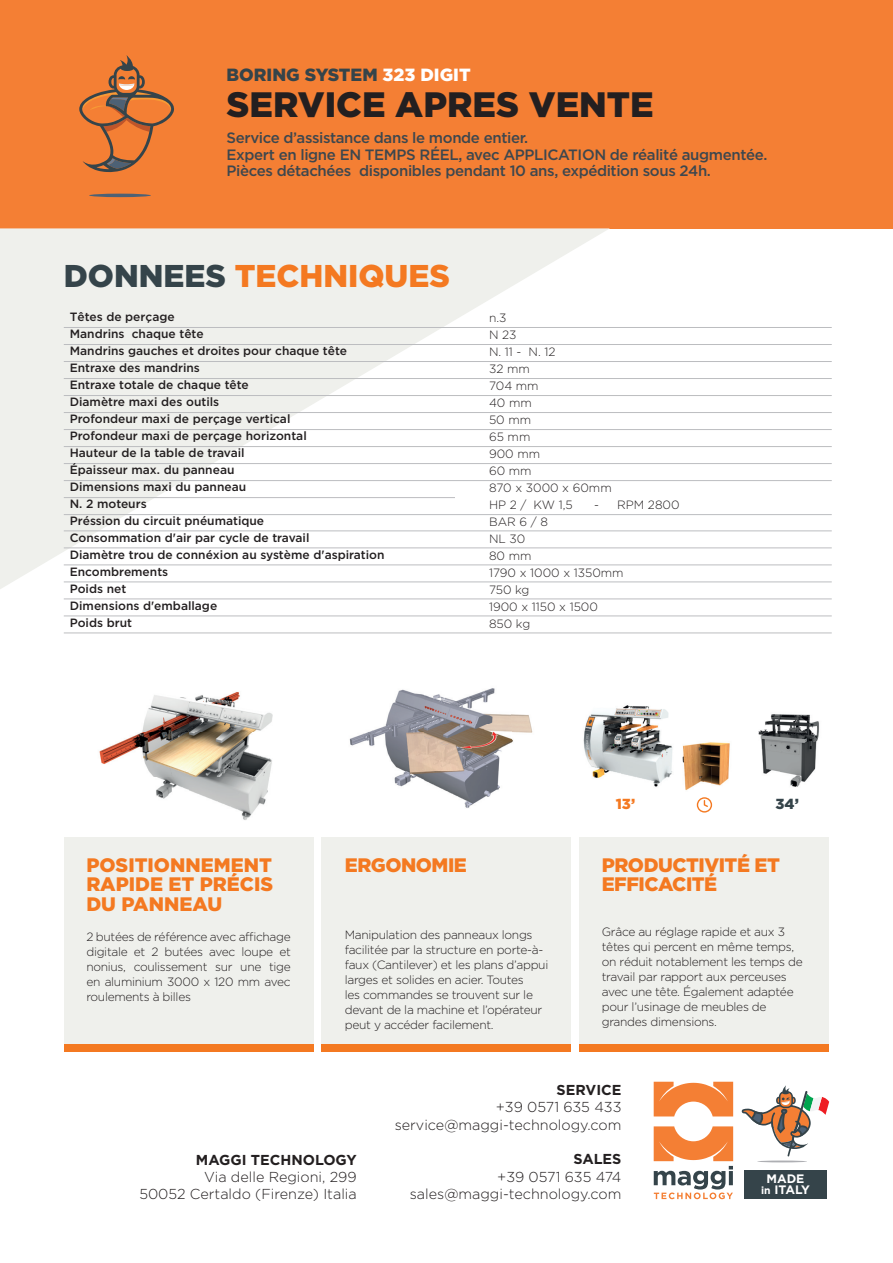
<style>
.page{position:relative;width:893px;height:1263px;background:#fff}
.page>*{position:absolute;margin:0;border:0;box-sizing:border-box;transform-origin:0 0}
.t1{font:900 35.25px "Gotham";color:#231f20}
.t2{font:900 31.5px "Gotham";color:#f47921}
.t3{font:900 19.5px/19.5px "Gotham";letter-spacing:-.025em;color:#f47921;text-align:justify}
.t4{font:900 17.7px "Gotham";color:#35444a}
.t5{font:500 15px/16.5px "Gotham";letter-spacing:-.025em;color:#3d474e}
.t6{font:900 14.55px "Gotham";color:#f47921}
.t7{font:900 14.55px "Gotham";color:#35444a}
.t8{font:300 14.4px/17.2px "Gotham";color:#231f20;text-align:right}
.t9{font:700 14.4px "Gotham";color:#231f20}
.t10{font:700 12.3px/11.4px "Gotham";color:#fff;text-align:center}
.t11{font:300 12px/15px "Gotham";letter-spacing:-.025em;color:#231f20}
.t12{font:500 12px "Gotham";color:#231f20}
.t13{font:300 12px "Gotham";color:#231f20}
.s1{color:#fff}
.s2{color:#35444a}
.s3{font-size:10.35px}
</style>
<div class="page">
<div style="left:0;top:0;width:893px;height:228px;background:#f47f34"></div>
<svg style="left:0;top:228px;width:610px;height:361px;fill:#eff0ec"></svg>
<hr style="left:89px;top:194px;width:62px;height:3px;background:#4d6175;border-radius:50%">
<svg style="left:79px;top:55px;width:95px;height:117px"></svg>
<div style="left:64px;top:837px;width:249px;height:207px;background:#eff0ec"></div>
<div style="left:322px;top:837px;width:249px;height:207px;background:#eff0ec"></div>
<div style="left:579px;top:837px;width:250px;height:207px;background:#eff0ec"></div>
<div style="left:64px;top:1044px;width:249px;height:7px;background:#f47921"></div>
<div style="left:322px;top:1044px;width:249px;height:7px;background:#f47921"></div>
<div style="left:579px;top:1044px;width:250px;height:7px;background:#f47921"></div>
<img style="left:349px;top:688px;width:184px;height:120px">
<img style="left:99px;top:692px;width:174px;height:128px">
<hr style="left:64px;top:327px;width:391px;height:1px;background:#bcbdc0">
<hr style="left:455px;top:327px;width:377px;height:1px;background:#bcbdc0">
<hr style="left:64px;top:344px;width:391px;height:1px;background:#bcbdc0">
<hr style="left:455px;top:344px;width:377px;height:1px;background:#bcbdc0">
<hr style="left:64px;top:361px;width:391px;height:1px;background:#bcbdc0">
<hr style="left:455px;top:361px;width:377px;height:1px;background:#bcbdc0">
<hr style="left:64px;top:378px;width:391px;height:1px;background:#bcbdc0">
<hr style="left:455px;top:378px;width:377px;height:1px;background:#bcbdc0">
<hr style="left:64px;top:395px;width:391px;height:1px;background:#bcbdc0">
<hr style="left:455px;top:395px;width:377px;height:1px;background:#bcbdc0">
<hr style="left:64px;top:412px;width:391px;height:1px;background:#bcbdc0">
<hr style="left:455px;top:412px;width:377px;height:1px;background:#bcbdc0">
<hr style="left:64px;top:429px;width:391px;height:1px;background:#bcbdc0">
<hr style="left:455px;top:429px;width:377px;height:1px;background:#bcbdc0">
<hr style="left:64px;top:446px;width:391px;height:1px;background:#bcbdc0">
<hr style="left:455px;top:446px;width:377px;height:1px;background:#bcbdc0">
<hr style="left:64px;top:463px;width:391px;height:1px;background:#bcbdc0">
<hr style="left:455px;top:463px;width:377px;height:1px;background:#bcbdc0">
<hr style="left:64px;top:480px;width:391px;height:1px;background:#bcbdc0">
<hr style="left:455px;top:480px;width:377px;height:1px;background:#bcbdc0">
<hr style="left:64px;top:497px;width:391px;height:1px;background:#bcbdc0">
<hr style="left:64px;top:514px;width:391px;height:1px;background:#bcbdc0">
<hr style="left:455px;top:514px;width:377px;height:1px;background:#bcbdc0">
<hr style="left:64px;top:531px;width:391px;height:1px;background:#bcbdc0">
<hr style="left:455px;top:531px;width:377px;height:1px;background:#bcbdc0">
<hr style="left:64px;top:548px;width:391px;height:1px;background:#bcbdc0">
<hr style="left:455px;top:548px;width:377px;height:1px;background:#bcbdc0">
<hr style="left:64px;top:565px;width:391px;height:1px;background:#bcbdc0">
<hr style="left:455px;top:565px;width:377px;height:1px;background:#bcbdc0">
<hr style="left:64px;top:582px;width:391px;height:1px;background:#bcbdc0">
<hr style="left:455px;top:582px;width:377px;height:1px;background:#bcbdc0">
<hr style="left:64px;top:599px;width:391px;height:1px;background:#bcbdc0">
<hr style="left:455px;top:599px;width:377px;height:1px;background:#bcbdc0">
<hr style="left:64px;top:616px;width:391px;height:1px;background:#bcbdc0">
<hr style="left:455px;top:616px;width:377px;height:1px;background:#bcbdc0">
<hr style="left:64px;top:633px;width:391px;height:1px;background:#bcbdc0">
<hr style="left:455px;top:633px;width:377px;height:1px;background:#bcbdc0">
<img style="left:758px;top:714px;width:61px;height:36px">
<img style="left:762px;top:750px;width:54px;height:37px">
<svg style="left:697px;top:797px;width:15px;height:15px"></svg>
<img style="left:704px;top:742px;width:26px;height:24px">
<img style="left:704px;top:766px;width:25px;height:20px">
<img style="left:583px;top:705px;width:86px;height:40px">
<img style="left:584px;top:745px;width:81px;height:42px">
<img style="left:665px;top:736px;width:39px;height:55px">
<svg style="left:654px;top:1126px;width:79px;height:73px"></svg>
<svg style="left:654px;top:1082px;width:79px;height:34px"></svg>
<hr style="left:757px;top:1160px;width:50px;height:2px;background:#aeafb3;border-radius:50%">
<svg style="left:742px;top:1085px;width:87px;height:71px"></svg>
<div style="left:744px;top:1170px;width:83px;height:29px;background:#35444a"></div>
<h3 class="t4" style="left:227px;top:64px;width:246px">BORING SYSTEM <span class="s1">323 DIGIT</span></h3>
<h1 class="t1" style="left:227px;top:84px;width:429px">SERVICE APRES VENTE</h1>
<p class="t5" style="left:227px;top:129px;width:542px">Service d’assistance dans le monde entier.<br>Expert en ligne EN TEMPS RÉEL, avec APPLICATION de réalité augmentée.<br>Pièces détachées disponibles pendant 10 ans, expédition sous 24h.</p>
<h2 class="t2" style="left:64px;top:257px;width:388px"><span class="s2">DONNEES</span> TECHNIQUES</h2>
<p class="t12" style="left:70px;top:310px;width:106px">Têtes de perçage</p>
<p class="t11" style="left:489px;top:310px;width:19px">n.3</p>
<p class="t12" style="left:70px;top:327px;width:135px">Mandrins chaque tête</p>
<p class="t11" style="left:489px;top:327px;width:29px">N 23</p>
<p class="t12" style="left:70px;top:344px;width:279px">Mandrins gauches et droites pour chaque tête</p>
<p class="t11" style="left:489px;top:344px;width:68px">N. 11 - N. 12</p>
<p class="t12" style="left:70px;top:361px;width:132px">Entraxe des mandrins</p>
<p class="t11" style="left:489px;top:361px;width:42px">32 mm</p>
<p class="t12" style="left:70px;top:378px;width:181px">Entraxe totale de chaque tête</p>
<p class="t11" style="left:489px;top:378px;width:51px">704 mm</p>
<p class="t12" style="left:70px;top:395px;width:151px">Diamètre maxi des outils</p>
<p class="t11" style="left:489px;top:395px;width:44px">40 mm</p>
<p class="t12" style="left:70px;top:412px;width:222px">Profondeur maxi de perçage vertical</p>
<p class="t11" style="left:489px;top:412px;width:44px">50 mm</p>
<p class="t12" style="left:70px;top:429px;width:238px">Profondeur maxi de perçage horizontal</p>
<p class="t11" style="left:489px;top:429px;width:43px">65 mm</p>
<p class="t12" style="left:70px;top:446px;width:176px">Hauteur de la table de travail</p>
<p class="t11" style="left:489px;top:446px;width:53px">900 mm</p>
<p class="t12" style="left:70px;top:463px;width:166px">Épaisseur max. du panneau</p>
<p class="t11" style="left:489px;top:463px;width:44px">60 mm</p>
<p class="t12" style="left:70px;top:480px;width:178px">Dimensions maxi du panneau</p>
<p class="t13" style="left:489px;top:482px;width:124px">870 x 3000 x 60mm</p>
<p class="t12" style="left:70px;top:497px;width:78px">N. 2 moteurs</p>
<p class="t11" style="left:489px;top:497px;width:85px">HP 2 / KW 1,5</p>
<p class="t11" style="left:594px;top:497px;width:6px">-</p>
<p class="t11" style="left:617px;top:497px;width:64px">RPM 2800</p>
<p class="t12" style="left:70px;top:514px;width:196px">Préssion du circuit pnéumatique</p>
<p class="t11" style="left:489px;top:514px;width:60px">BAR 6 / 8</p>
<p class="t12" style="left:70px;top:531px;width:241px">Consommation d'air par cycle de travail</p>
<p class="t11" style="left:489px;top:531px;width:38px">NL 30</p>
<p class="t12" style="left:70px;top:548px;width:316px">Diamètre trou de connéxion au système d'aspiration</p>
<p class="t11" style="left:489px;top:548px;width:44px">80 mm</p>
<p class="t12" style="left:70px;top:565px;width:100px">Encombrements</p>
<p class="t13" style="left:489px;top:566px;width:136px">1790 x 1000 x 1350mm</p>
<p class="t12" style="left:70px;top:582px;width:58px">Poids net</p>
<p class="t11" style="left:489px;top:582px;width:42px">750 kg</p>
<p class="t12" style="left:70px;top:599px;width:149px">Dimensions d'emballage</p>
<p class="t13" style="left:489px;top:600px;width:110px">1900 x 1150 x 1500</p>
<p class="t12" style="left:70px;top:616px;width:64px">Poids brut</p>
<p class="t11" style="left:489px;top:616px;width:43px">850 kg</p>
<h3 class="t3" style="left:86px;top:855px;width:188px">POSITIONNEMENT RAPIDE ET PRÉCIS DU PANNEAU</h3>
<p class="t11" style="left:86px;top:929px;width:206px;text-align:justify">2 butées de référence avec affichage digitale et 2 butées avec loupe et nonius, coulissement sur une tige en aluminium 3000 x 120 mm avec roulements à billes</p>
<h3 class="t3" style="left:345px;top:855px;width:124px">ERGONOMIE</h3>
<p class="t11" style="left:345px;top:927px;width:205px">Manipulation des panneaux longs facilitée par la structure en porte-à&shy;faux (Cantilever) et les plans d’appui larges et solides en acier. Toutes<br>les commandes se trouvent sur le devant de la machine et l’opérateur peut y accéder facilement.</p>
<p class="t6" style="left:616px;top:795px;width:21px">13’</p>
<p class="t7" style="left:775px;top:795px;width:25px">34’</p>
<h3 class="t3" style="left:602px;top:855px;width:180px">PRODUCTIVITÉ ET<br>EFFICACITÉ</h3>
<p class="t11" style="left:602px;top:924px;width:203px">Grâce au réglage rapide et aux 3 têtes qui percent en même temps, on réduit notablement les temps de travail par rapport aux perceuses avec une tête. Également adaptée pour l’usinage de meubles de grandes dimensions.</p>
<p class="t9" style="left:196px;top:1151px;width:162px">MAGGI TECHNOLOGY</p>
<p class="t8" style="left:139px;top:1168px;width:219px">Via delle Regioni, 299<br>50052 Certaldo (Firenze) Italia</p>
<p class="t9" style="left:557px;top:1082px;width:66px">SERVICE</p>
<p class="t8" style="left:395px;top:1098px;width:228px">+39 0571 635 433 service@maggi-technology.com</p>
<p class="t9" style="left:573px;top:1151px;width:50px">SALES</p>
<p class="t8" style="left:410px;top:1168px;width:213px">+39 0571 635 474 sales@maggi-technology.com</p>
<p class="t10" style="left:761px;top:1172px;width:50px">MADE <span class="s3">in</span> ITALY</p>
</div>
